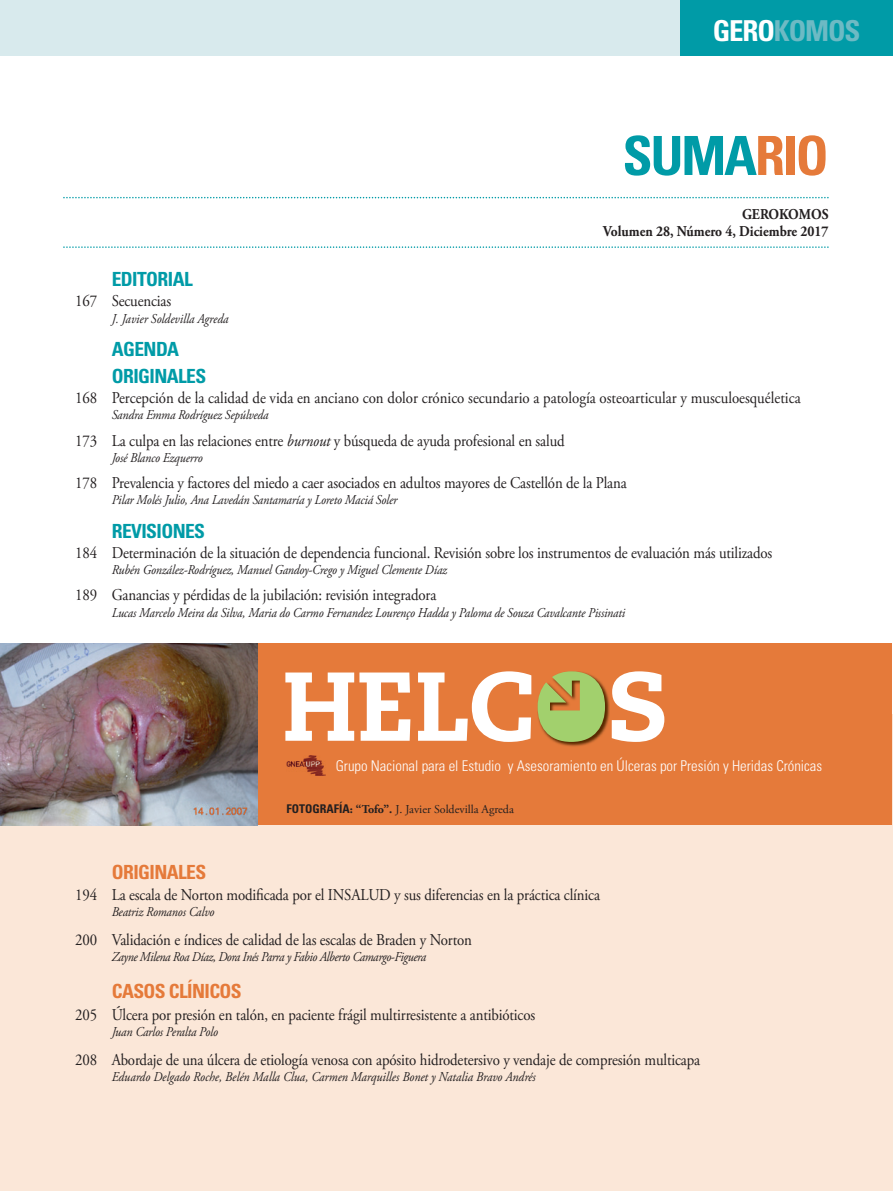
<style>
.page{position:relative;width:893px;height:1191px;background:#fff}
.page>*{position:absolute;margin:0;border:0;box-sizing:border-box;transform-origin:0 0}
.t1{font:700 condensed 54px "Univers LT Std";letter-spacing:-.04em;color:#009ba7}
.t2{font:700 condensed 28.8px "Univers LT Std";letter-spacing:-.04em;color:#6dbac4}
.t3{font:700 condensed 19.5px/26.8px "Univers LT Std";letter-spacing:-.03em;color:#009ba7}
.t4{font:700 condensed 19.5px "Univers LT Std";letter-spacing:-.03em;color:#e57a3a}
.t5{font:16.5px "Adobe Garamond Pro";letter-spacing:-.01em;color:#231f20;scale:.9 1}
.t6{font:700 15px/16.5px "Adobe Garamond Pro";color:#231f20;text-align:right;scale:.9 1}
.t7{font:300 condensed 14.7px "Univers LT Std";color:#fff}
.t8{font:italic 13.5px "Adobe Garamond Pro";letter-spacing:-.01em;color:#231f20;scale:.9 1}
.t9{font:italic 13.5px "Adobe Garamond Pro";letter-spacing:-.03em;color:#231f20;scale:.9 1}
.t10{font:12px "Adobe Garamond Pro";color:#231f20}
.s1{color:#fff}
.s2{color:#e57a3a}
.s3{font-style:italic}
.s4{font-family:"Univers LT Std";font-weight:700;font-stretch:condensed}
.s5{font-weight:700}
</style>
<div class="page">
<div style="left:0;top:0;width:705px;height:55px;background:#d8eaed"></div>
<div style="left:680px;top:0;width:213px;height:55px;background:#009ba7"></div>
<div style="left:0;top:715px;width:892px;height:476px;background:#fbe7d8"></div>
<svg style="left:63px;top:197px;width:766px;height:1px"></svg>
<svg style="left:63px;top:246px;width:766px;height:2px"></svg>
<div style="left:0;top:643px;width:892px;height:182px;background:#e57a3a"></div>
<img style="left:0;top:643px;width:257px;height:182px">
<svg style="left:612px;top:671px;width:52px;height:71px"></svg>
<img style="left:555px;top:688px;width:55px;height:59px">
<svg style="left:538px;top:671px;width:67px;height:71px"></svg>
<svg style="left:418px;top:671px;width:113px;height:71px"></svg>
<svg style="left:285px;top:672px;width:125px;height:68px"></svg>
<img style="left:287px;top:755px;width:39px;height:21px">
<h2 class="t2" style="left:713px;top:13px;width:149px"><span class="s1">GERO</span>KOMOS</h2>
<h1 class="t1" style="left:623px;top:123px;width:208px">SUMA<span class="s2">RIO</span></h1>
<p class="t6" style="left:603px;top:207px;width:252px">GEROKOMOS<br>Volumen 28, Número 4, Diciembre 2017</p>
<p class="t3" style="left:112px;top:266px;width:82px">EDITORIAL</p>
<p class="t5" style="left:75px;top:291px;width:108px">167 Secuencias</p>
<p class="t8" style="left:112px;top:310px;width:131px">J. Javier Soldevilla Agreda</p>
<p class="t3" style="left:112px;top:335px;width:96px">AGENDA<br>ORIGINALES</p>
<p class="t5" style="left:75px;top:388px;width:807px">168 Percepción de la calidad de vida en anciano con dolor crónico secundario a patología osteoarticular y musculoesquéletica</p>
<p class="t8" style="left:112px;top:407px;width:176px">Sandra Emma Rodríguez Sepúlveda</p>
<p class="t5" style="left:75px;top:430px;width:545px">173 La culpa en las relaciones entre <span class="s3">burnout</span> y búsqueda de ayuda profesional en salud</p>
<p class="t8" style="left:112px;top:449px;width:102px">José Blanco Ezquerro</p>
<p class="t5" style="left:75px;top:473px;width:614px">178 Prevalencia y factores del miedo a caer asociados en adultos mayores de Castellón de la Plana</p>
<p class="t8" style="left:112px;top:492px;width:319px">Pilar Molés Julio, Ana Lavedán Santamaría y Loreto Maciá Soler</p>
<p class="t3" style="left:112px;top:517px;width:95px">REVISIONES</p>
<p class="t5" style="left:75px;top:542px;width:776px">184 Determinación de la situación de dependencia funcional. Revisión sobre los instrumentos de evaluación más utilizados</p>
<p class="t8" style="left:112px;top:561px;width:374px">Rubén González-Rodríguez, Manuel Gandoy-Crego y Miguel Clemente Díaz</p>
<p class="t5" style="left:75px;top:585px;width:403px">189 Ganancias y pérdidas de la jubilación: revisión integradora</p>
<p class="t8" style="left:112px;top:604px;width:572px">Lucas Marcelo Meira da Silva, Maria do Carmo Fernandez Lourenço Hadda y Paloma de Souza Cavalcante Pissinati</p>
<p class="t7" style="left:336px;top:757px;width:488px">Grupo Nacional para el Estudio y Asesoramiento en Úlceras por Presión y Heridas Crónicas</p>
<p class="t10" style="left:287px;top:801px;width:229px"><span class="s4">FOTOGRAFÍA</span><span class="s5">: “Tofo”.</span> J. Javier Soldevilla Agreda</p>
<p class="t4" style="left:112px;top:859px;width:96px">ORIGINALES</p>
<p class="t5" style="left:75px;top:885px;width:585px">194 La escala de Norton modificada por el INSALUD y sus diferencias en la práctica clínica</p>
<p class="t8" style="left:112px;top:904px;width:116px">Beatriz Romanos Calvo</p>
<p class="t5" style="left:75px;top:930px;width:442px">200 Validación e índices de calidad de las escalas de Braden y Norton</p>
<p class="t9" style="left:112px;top:949px;width:351px">Zayne Milena Roa Díaz, Dora Inés Parra y Fabio Alberto Camargo-Figuera</p>
<p class="t4" style="left:112px;top:979px;width:132px">CASOS CLÍNICOS</p>
<p class="t5" style="left:75px;top:1004px;width:513px">205 Úlcera por presión en talón, en paciente frágil multirresistente a antibióticos</p>
<p class="t8" style="left:112px;top:1023px;width:120px">Juan Carlos Peralta Polo</p>
<p class="t5" style="left:75px;top:1049px;width:696px">208 Abordaje de una úlcera de etiología venosa con apósito hidrodetersivo y vendaje de compresión multicapa</p>
<p class="t8" style="left:112px;top:1068px;width:472px">Eduardo Delgado Roche, Belén Malla Clua, Carmen Marquilles Bonet y Natalia Bravo Andrés</p>
</div>
